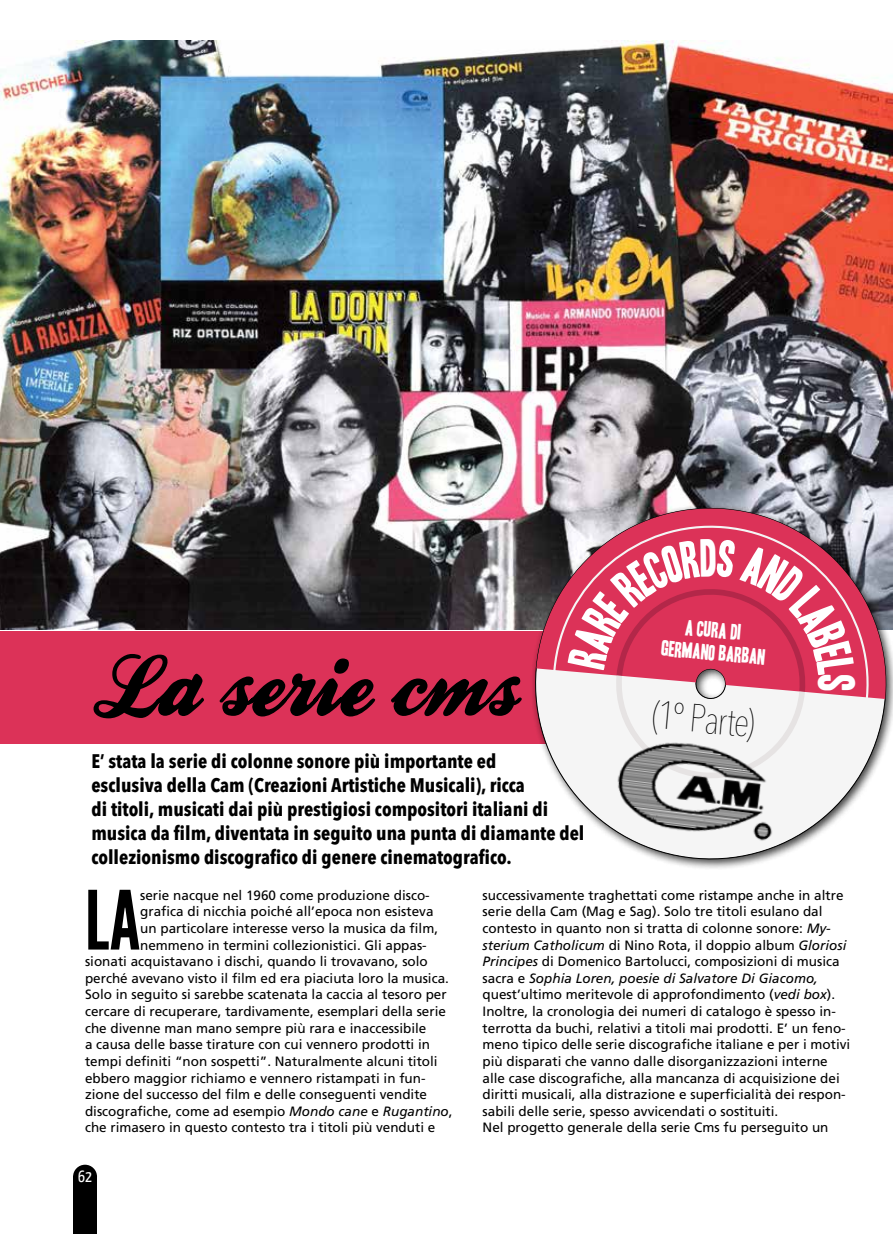
<style>
.page{position:relative;width:893px;height:1234px;background:#fff}
.page>*{position:absolute;margin:0;border:0;box-sizing:border-box;transform-origin:0 0}
.t1{font:81.3px "League Gothic";color:#000}
.t2{font:45.3px "Headline One HPLHS";color:#fff}
.t3{font:200 condensed 39px "Avenir Next LT Pro";color:#000}
.t4{font:700 condensed 19.5px/24px "Avenir Next LT Pro";color:#000}
.t5{font:18.75px/22.6px "Headline One HPLHS";color:#fff;text-align:center}
.t6{font:16.5px "Yanone Kaffeesatz";color:#fff}
.t7{font:13.5px/16.6px "Frutiger";color:#000}
.s1{font-style:italic}
</style>
<div class="page">
<div style="left:0;top:631px;width:570px;height:112px;background:#dc3258"></div>
<div style="left:73px;top:1164px;width:24px;height:24px;background:#000;border-radius:50%"></div>
<div style="left:73px;top:1176px;width:24px;height:57px;background:#000"></div>
<img style="left:0;top:40px;width:893px;height:589px">
<svg style="left:528px;top:500px;width:365px;height:366px"></svg>
<img style="left:602px;top:782px;width:190px;height:70px">
<svg style="left:94px;top:654px;width:428px;height:64px"></svg>
<svg style="left:567px;top:539px;width:288px;height:243px"></svg>
<h3 class="t5" style="left:664px;top:614px;width:106px;rotate:5deg">a cura di<br>Germano Barban</h3>
<h3 class="t3" style="left:654px;top:691px;width:106px;rotate:5deg">(1° Parte)</h3>
<h2 class="t2" style="left:858px;top:674px;width:19px;rotate:90deg">S</h2>
<p class="t4" style="left:91px;top:749px;width:495px">E’ stata la serie di colonne sonore più importante ed<br>esclusiva della Cam (Creazioni Artistiche Musicali), ricca<br>di titoli, musicati dai più prestigiosi compositori italiani di musica da film, diventata in seguito una punta di diamante del collezionismo discografico di genere cinematografico.</p>
<p class="t7" style="left:483px;top:886px;width:369px">successivamente traghettati come ristampe anche in altre serie della Cam (Mag e Sag). Solo tre titoli esulano dal contesto in quanto non si tratta di colonne sonore: <span class="s1">My&shy;sterium Catholicum</span> di Nino Rota, il doppio album <span class="s1">Gloriosi Principes</span> di Domenico Bartolucci, composizioni di musica sacra e <span class="s1">Sophia Loren, poesie di Salvatore Di Giacomo, </span>quest’ultimo meritevole di approfondimento (<span class="s1">vedi box</span>).<br>Inoltre, la cronologia dei numeri di catalogo è spesso in&shy;terrotta da buchi, relativi a titoli mai prodotti. E’ un feno&shy;meno tipico delle serie discografiche italiane e per i motivi più disparati che vanno dalle disorganizzazioni interne alle case discografiche, alla mancanza di acquisizione dei diritti musicali, alla distrazione e superficialità dei respon&shy;sabili delle serie, spesso avvicendati o sostituiti.<br>Nel progetto generale della serie Cms fu perseguito un</p>
<h1 class="t1" style="left:85px;top:871px;width:57px">LA</h1>
<p class="t7" style="left:140px;top:886px;width:291px">serie nacque nel 1960 come produzione disco-</p>
<p class="t7" style="left:140px;top:903px;width:295px">grafica di nicchia poiché all’epoca non esisteva</p>
<p class="t7" style="left:140px;top:919px;width:299px">un particolare interesse verso la musica da film,</p>
<p class="t7" style="left:140px;top:936px;width:288px">nemmeno in termini collezionistici. Gli appas-</p>
<p class="t7" style="left:85px;top:952px;width:344px">sionati acquistavano i dischi, quando li trovavano, solo</p>
<p class="t7" style="left:85px;top:969px;width:365px">perché avevano visto il film ed era piaciuta loro la musica.</p>
<p class="t7" style="left:85px;top:986px;width:363px">Solo in seguito si sarebbe scatenata la caccia al tesoro per</p>
<p class="t7" style="left:85px;top:1002px;width:362px">cercare di recuperare, tardivamente, esemplari della serie</p>
<p class="t7" style="left:85px;top:1019px;width:343px">che divenne man mano sempre più rara e inaccessibile</p>
<p class="t7" style="left:85px;top:1035px;width:347px">a causa delle basse tirature con cui vennero prodotti in</p>
<p class="t7" style="left:85px;top:1052px;width:354px">tempi definiti “non sospetti”. Naturalmente alcuni titoli</p>
<p class="t7" style="left:85px;top:1069px;width:342px">ebbero maggior richiamo e vennero ristampati in fun-</p>
<p class="t7" style="left:85px;top:1085px;width:344px">zione del successo del film e delle conseguenti vendite</p>
<p class="t7" style="left:85px;top:1102px;width:369px">discografiche, come ad esempio <span class="s1">Mondo cane</span> e <span class="s1">Rugantino</span>,</p>
<p class="t7" style="left:85px;top:1118px;width:352px">che rimasero in questo contesto tra i titoli più venduti e</p>
<p class="t6" style="left:78px;top:1165px;width:15px">62</p>
</div>
